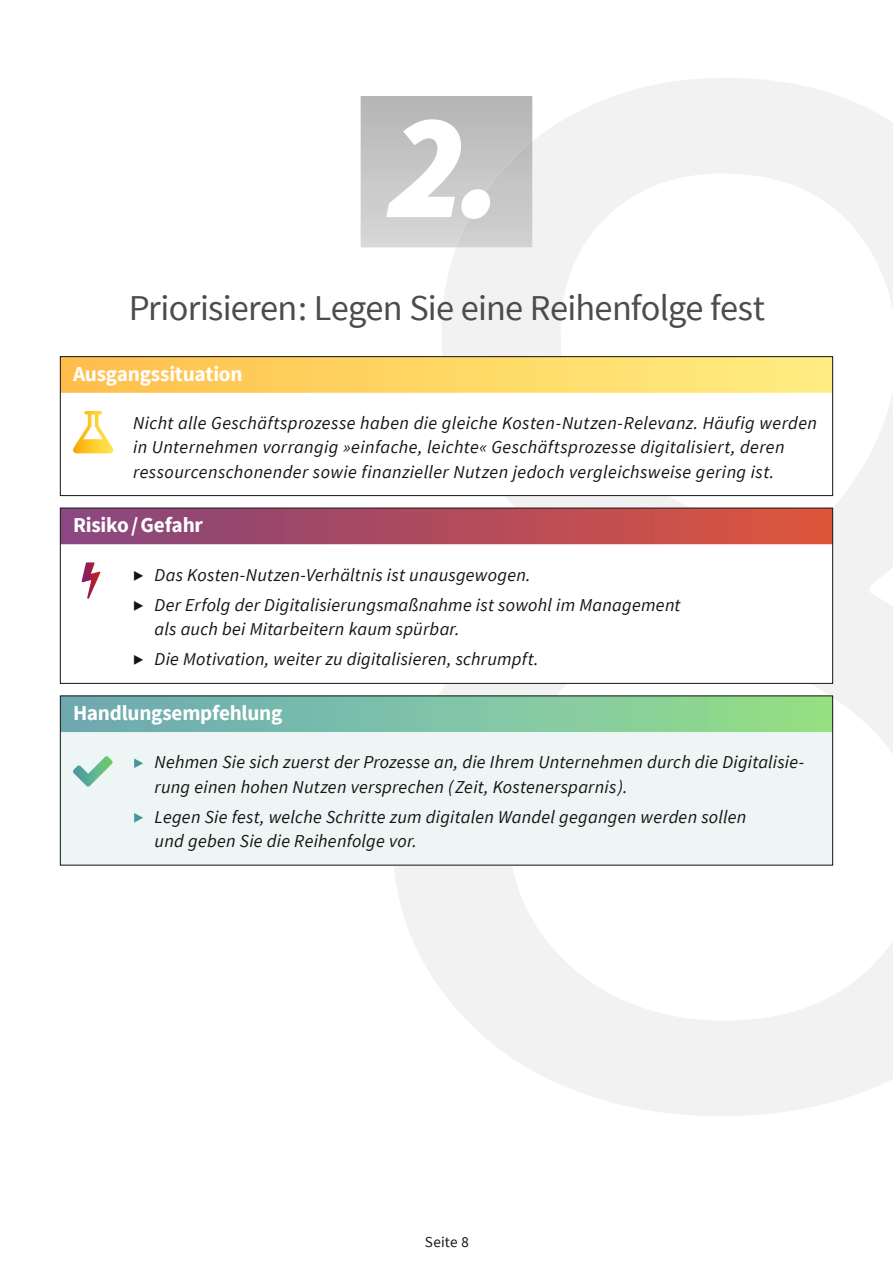
<style>
.page{position:relative;width:893px;height:1263px;background:#fff}
.page>*{position:absolute;margin:0;border:0;box-sizing:border-box;transform-origin:0 0}
.t1{font:italic 900 151.5px "Source Sans Pro";color:#fff}
.t2{font:36.3px "Source Sans Pro";letter-spacing:-.02em;color:#4d4d4c}
.t3{font:700 21.15px "Source Sans Pro";letter-spacing:-.015em;color:#fff}
.t4{font:italic 18.15px/24.2px "Source Sans Pro";letter-spacing:.015em;color:#131413}
.t5{font:15.15px "Source Sans Pro";letter-spacing:.015em;color:#131413}
.s1{font-style:normal}
.s2{font-style:normal;color:#fff}
</style>
<div class="page">
<svg style="left:394px;top:78px;width:499px;height:1038px"></svg>
<svg style="left:361px;top:96px;width:171px;height:151px;background:#c5c5c5"></svg>
<div style="left:60px;top:357px;width:773px;height:139px;background:#fff"></div>
<svg style="left:62px;top:358px;width:769px;height:35px;background:#ffd666"></svg>
<div style="left:60px;top:356px;width:773px;height:140px;border:1px solid #131413"></div>
<div style="left:60px;top:508px;width:773px;height:175px;background:#fff"></div>
<svg style="left:62px;top:510px;width:769px;height:34px;background:#b04b5d"></svg>
<div style="left:60px;top:508px;width:773px;height:175px;border:1px solid #131413"></div>
<div style="left:60px;top:696px;width:773px;height:169px;background:#eef5f5"></div>
<svg style="left:62px;top:698px;width:769px;height:34px;background:#7fc3a2"></svg>
<svg style="left:82px;top:562px;width:18px;height:37px"></svg>
<svg style="left:73px;top:756px;width:40px;height:30px"></svg>
<svg style="left:73px;top:411px;width:41px;height:42px"></svg>
<h1 class="t1" style="left:388px;top:69px;width:118px">2.</h1>
<h2 class="t2" style="left:128px;top:286px;width:638px">Priorisieren : Legen Sie eine Reihenfolge fest</h2>
<p class="t3" style="left:73px;top:360px;width:171px">Ausgangssituation</p>
<p class="t4" style="left:133px;top:411px;width:686px">Nicht alle Geschäftsprozesse haben die gleiche Kosten-Nutzen-Relevanz. Häufig werden in Unternehmen vorrangig »einfache, leichte« Geschäftsprozesse digitalisiert, deren ressourcenschonender sowie finanzieller Nutzen jedoch vergleichsweise gering ist.</p>
<p class="t3" style="left:73px;top:511px;width:131px">Risiko / Gefahr</p>
<p class="t4" style="left:133px;top:559px;width:549px;line-height:30.3px"><span class="s1">▶</span> Das Kosten-Nutzen-Verhältnis ist unausgewogen.<br><span class="s1">▶</span> Der Erfolg der Digitalisierungsmaßnahme ist sowohl im Management</p>
<p class="t4" style="left:133px;top:614px;width:407px;line-height:30.3px;text-indent:21px">als auch bei Mitarbeitern kaum spürbar.<br><span class="s1">▶</span> Die Motivation, weiter zu digitalisieren, schrumpft.</p>
<p class="t3" style="left:73px;top:699px;width:211px">Handlungsempfehlung</p>
<p class="t4" style="left:155px;top:750px;width:651px;text-indent:-21px"><span class="s2">▶</span> Nehmen Sie sich zuerst der Prozesse an, die Ihrem Unternehmen durch die Digitalisie&shy;rung einen hohen Nutzen versprechen ( Zeit, Kostenersparnis ).</p>
<p class="t4" style="left:155px;top:805px;width:593px;text-indent:-21px"><span class="s2">▶</span> Legen Sie fest, welche Schritte zum digitalen Wandel gegangen werden sollen und geben Sie die Reihenfolge vor.</p>
<p class="t5" style="left:425px;top:1232px;width:46px">Seite 8</p>
</div>
